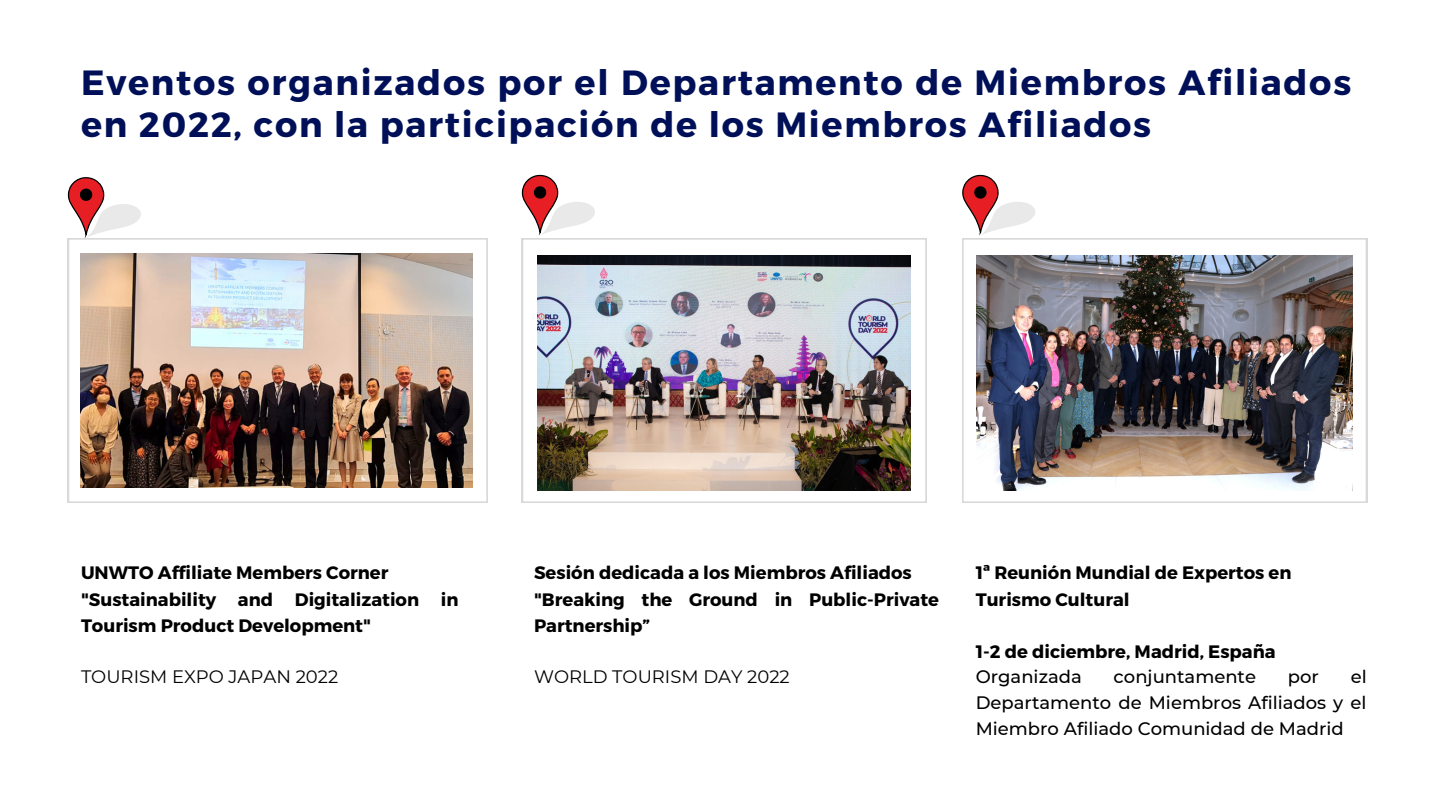
<style>
.page{position:relative;width:1440px;height:810px;background:#fff}
.page>*{position:absolute;margin:0;border:0;box-sizing:border-box;transform-origin:0 0}
.t1{font:700 35px/42px "Montserrat";letter-spacing:.05em;color:#001058}
.t2{font:700 18px/26.2px "Montserrat";color:#000}
.t3{font:500 18px/26.2px "Montserrat";color:#000;text-align:justify}
.t4{font:18px "Montserrat";color:#000}
</style>
<div class="page">
<svg style="left:68px;top:238px;width:420px;height:265px"></svg>
<img style="left:81px;top:253px;width:391px;height:235px">
<svg style="left:522px;top:238px;width:405px;height:265px"></svg>
<img style="left:538px;top:255px;width:372px;height:235px">
<svg style="left:962px;top:238px;width:405px;height:265px"></svg>
<img style="left:976px;top:255px;width:377px;height:235px">
<svg style="left:68px;top:177px;width:73px;height:61px"></svg>
<svg style="left:962px;top:174px;width:73px;height:62px"></svg>
<svg style="left:522px;top:174px;width:73px;height:62px"></svg>
<p class="t1" style="left:81px;top:59px;width:1272px">Eventos organizados por el Departamento de Miembros Afiliados en 2022, con la participación de los Miembros Afiliados</p>
<p class="t2" style="left:81px;top:559px;width:309px">UNWTO Affiliate Members Corner</p>
<p class="t2" style="left:81px;top:585px;width:379px">"Sustainability and Digitalization in<br>Tourism Product Development"</p>
<p class="t4" style="left:81px;top:665px;width:259px">TOURISM EXPO JAPAN 2022</p>
<p class="t2" style="left:534px;top:559px;width:379px">Sesión dedicada a los Miembros Afiliados</p>
<p class="t2" style="left:534px;top:585px;width:407px">"Breaking the Ground in Public-Private<br>Partnership”</p>
<p class="t4" style="left:534px;top:665px;width:257px">WORLD TOURISM DAY 2022</p>
<p class="t2" style="left:976px;top:559px;width:317px">1ª Reunión Mundial de Expertos en</p>
<p class="t2" style="left:976px;top:585px;width:155px">Turismo Cultural</p>
<p class="t2" style="left:976px;top:638px;width:301px">1-2 de diciembre, Madrid, España</p>
<p class="t3" style="left:976px;top:663px;width:108px">Organizada</p>
<p class="t3" style="left:1114px;top:663px;width:144px">conjuntamente</p>
<p class="t3" style="left:1288px;top:663px;width:33px">por</p>
<p class="t3" style="left:976px;top:663px;width:393px;text-indent:375px">el Departamento de Miembros Afiliados y el Miembro Afiliado Comunidad de Madrid</p>
</div>
